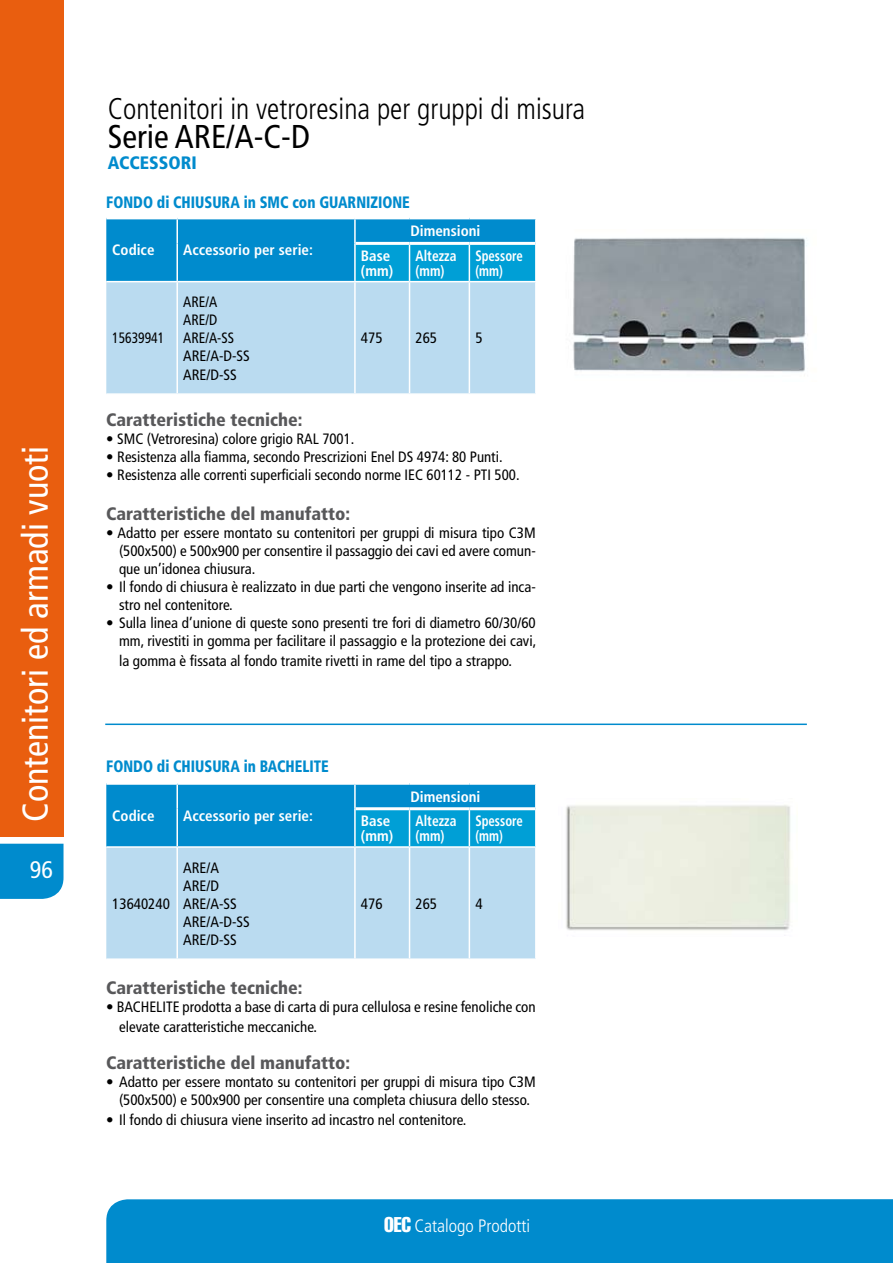
<style>
.page{position:relative;width:893px;height:1263px;background:#fff}
.page>*{position:absolute;margin:0;border:0;box-sizing:border-box;transform-origin:0 0}
.t1{font:condensed 36px "Frutiger";color:#fff}
.t2{font:condensed 33px "Frutiger";color:#000}
.t3{font:300 condensed 30px "Frutiger";color:#000;scale:.95 1}
.t4{font:condensed 24px "Frutiger";color:#fff}
.t5{font:900 condensed 18px "Frutiger";color:#58585a}
.t6{font:300 condensed 18px "Frutiger";color:#fff}
.t7{font:900 condensed 18px "Frutiger";color:#008bcd}
.t8{font:900 condensed 16.5px "Frutiger";color:#008bcd;scale:.89 1}
.t9{font:condensed 15px/18px "Frutiger";color:#000}
.t10{font:700 condensed 15px/15px "Frutiger";color:#fff}
.t11{font:condensed 15px/18px "Frutiger";color:#000;scale:.95 1}
.t12{font:700 condensed 15px/15px "Frutiger";color:#fff;scale:.85 1}
.t13{font:700 condensed 15px/15px "Frutiger";color:#fff;scale:.9 1}
.t14{font:condensed 15px "Frutiger";color:#000;scale:.9 1}
.s1{font-family:"Helvetica";font-weight:400;font-stretch:extra-condensed;font-size:21px}
</style>
<div class="page">
<div style="left:0;top:0;width:64px;height:837px;background:#e95e0f"></div>
<div style="left:0;top:844px;width:64px;height:55px;background:#008bcd"></div>
<div style="left:106px;top:1199px;width:787px;height:64px;background:#008bcd"></div>
<svg style="left:106px;top:219px;width:429px;height:62px;background:#0291cf"></svg>
<div style="left:106px;top:282px;width:429px;height:111px;background:#badbf0"></div>
<hr style="left:176px;top:282px;width:2px;height:111px;background:#fff">
<hr style="left:354px;top:282px;width:2px;height:111px;background:#fff">
<hr style="left:409px;top:282px;width:1px;height:111px;background:#fff">
<hr style="left:469px;top:282px;width:1px;height:111px;background:#fff">
<hr style="left:354px;top:219px;width:2px;height:24px;background:#fff">
<hr style="left:354px;top:243px;width:2px;height:38px;background:#fff">
<hr style="left:409px;top:245px;width:1px;height:36px;background:#fff">
<hr style="left:469px;top:245px;width:1px;height:36px;background:#fff">
<hr style="left:176px;top:219px;width:2px;height:24px;background:#fff">
<hr style="left:176px;top:243px;width:2px;height:38px;background:#fff">
<hr style="left:356px;top:242px;width:53px;height:3px;background:#fff">
<hr style="left:409px;top:242px;width:60px;height:3px;background:#fff">
<hr style="left:469px;top:242px;width:66px;height:3px;background:#fff">
<svg style="left:106px;top:785px;width:429px;height:61px;background:#0090cf"></svg>
<div style="left:106px;top:848px;width:429px;height:110px;background:#badbf0"></div>
<hr style="left:176px;top:848px;width:2px;height:110px;background:#fff">
<hr style="left:354px;top:848px;width:2px;height:110px;background:#fff">
<hr style="left:409px;top:848px;width:1px;height:110px;background:#fff">
<hr style="left:469px;top:848px;width:1px;height:110px;background:#fff">
<hr style="left:354px;top:785px;width:2px;height:24px;background:#fff">
<hr style="left:354px;top:809px;width:2px;height:37px;background:#fff">
<hr style="left:409px;top:810px;width:1px;height:36px;background:#fff">
<hr style="left:469px;top:810px;width:1px;height:36px;background:#fff">
<hr style="left:176px;top:785px;width:2px;height:24px;background:#fff">
<hr style="left:176px;top:809px;width:2px;height:37px;background:#fff">
<hr style="left:356px;top:807px;width:53px;height:3px;background:#fff">
<hr style="left:409px;top:807px;width:60px;height:3px;background:#fff">
<hr style="left:469px;top:807px;width:66px;height:3px;background:#fff">
<hr style="left:105px;top:723px;width:702px;height:2px;background:#008bcd">
<img style="left:572px;top:237px;width:235px;height:135px">
<img style="left:566px;top:805px;width:225px;height:126px">
<h1 class="t1" style="left:14px;top:822px;width:377px;rotate:-90deg">Contenitori ed armadi vuoti</h1>
<h3 class="t4" style="left:30px;top:856px;width:25px">96</h3>
<h3 class="t3" style="left:108px;top:92px;width:504px">Contenitori in vetroresina per gruppi di misura</h3>
<h2 class="t2" style="left:108px;top:117px;width:204px">Serie ARE/A-C-D</h2>
<p class="t7" style="left:108px;top:152px;width:91px">ACCESSORI</p>
<p class="t8" style="left:106px;top:192px;width:343px">FONDO di CHIUSURA in SMC con GUARNIZIONE</p>
<p class="t10" style="left:112px;top:243px;width:44px">Codice</p>
<p class="t10" style="left:183px;top:243px;width:131px">Accessorio per serie:</p>
<p class="t14" style="left:112px;top:330px;width:59px">15639941</p>
<p class="t11" style="left:183px;top:293px;width:72px">ARE/A<br>ARE/D<br>ARE/A-SS<br>ARE/A-D-SS<br>ARE/D-SS</p>
<p class="t10" style="left:410px;top:224px;width:72px">Dimensioni</p>
<p class="t10" style="left:361px;top:248px;width:34px">Base (mm)</p>
<p class="t13" style="left:415px;top:248px;width:47px">Altezza (mm)</p>
<p class="t12" style="left:475px;top:248px;width:57px">Spessore (mm)</p>
<p class="t9" style="left:361px;top:329px;width:23px">475</p>
<p class="t9" style="left:415px;top:329px;width:23px">265</p>
<p class="t9" style="left:475px;top:329px;width:9px">5</p>
<p class="t5" style="left:106px;top:409px;width:198px">Caratteristiche tecniche:</p>
<p class="t9" style="left:106px;top:430px;width:250px">• SMC (Vetroresina) colore grigio RAL 7001.</p>
<p class="t9" style="left:106px;top:448px;width:398px">• Resistenza alla fiamma, secondo Prescrizioni Enel DS 4974: 80 Punti.</p>
<p class="t9" style="left:106px;top:466px;width:415px">• Resistenza alle correnti superficiali secondo norme IEC 60112 - PTI 500.</p>
<p class="t5" style="left:106px;top:503px;width:245px">Caratteristiche del manufatto:</p>
<p class="t9" style="left:119px;top:524px;width:418px;text-align:justify;text-indent:-13px">• Adatto per essere montato su contenitori per gruppi di misura tipo C3M (500x500) e 500x900 per consentire il passaggio dei cavi ed avere comun&shy;que un’idonea chiusura.</p>
<p class="t9" style="left:119px;top:578px;width:418px;text-indent:-13px">• Il fondo di chiusura è realizzato in due parti che vengono inserite ad inca&shy;stro nel contenitore.</p>
<p class="t9" style="left:106px;top:614px;width:431px;text-align:right">• Sulla linea d’unione di queste sono presenti tre fori di diametro 60/30/60 mm, rivestiti in gomma per facilitare il passaggio e la protezione dei cavi,</p>
<p class="t9" style="left:119px;top:652px;width:395px">la gomma è fissata al fondo tramite rivetti in rame del tipo a strappo.</p>
<p class="t8" style="left:106px;top:756px;width:252px">FONDO di CHIUSURA in BACHELITE</p>
<p class="t10" style="left:112px;top:808px;width:44px">Codice</p>
<p class="t10" style="left:183px;top:808px;width:131px">Accessorio per serie:</p>
<p class="t9" style="left:112px;top:895px;width:59px">13640240</p>
<p class="t9" style="left:183px;top:859px;width:68px">ARE/A<br>ARE/D<br>ARE/A-SS<br>ARE/A-D-SS<br>ARE/D-SS</p>
<p class="t10" style="left:410px;top:789px;width:72px">Dimensioni</p>
<p class="t10" style="left:361px;top:813px;width:34px">Base (mm)</p>
<p class="t13" style="left:415px;top:813px;width:47px">Altezza (mm)</p>
<p class="t12" style="left:475px;top:813px;width:57px">Spessore (mm)</p>
<p class="t9" style="left:361px;top:895px;width:23px">476</p>
<p class="t9" style="left:415px;top:895px;width:23px">265</p>
<p class="t9" style="left:475px;top:895px;width:9px">4</p>
<p class="t5" style="left:106px;top:976px;width:198px">Caratteristiche tecniche:</p>
<p class="t9" style="left:119px;top:997px;width:418px;line-height:19.8px;text-indent:-13px">• BACHELITE prodotta a base di carta di pura cellulosa e resine fenoliche con elevate caratteristiche meccaniche.</p>
<p class="t5" style="left:106px;top:1052px;width:245px">Caratteristiche del manufatto:</p>
<p class="t9" style="left:106px;top:1073px;width:431px;text-align:center">• Adatto per essere montato su contenitori per gruppi di misura tipo C3M (500x500) e 500x900 per consentire una completa chiusura dello stesso.</p>
<p class="t9" style="left:106px;top:1111px;width:362px">• Il fondo di chiusura viene inserito ad incastro nel contenitore.</p>
<p class="t6" style="left:384px;top:1215px;width:148px"><span class="s1">OEC</span> Catalogo Prodotti</p>
</div>
